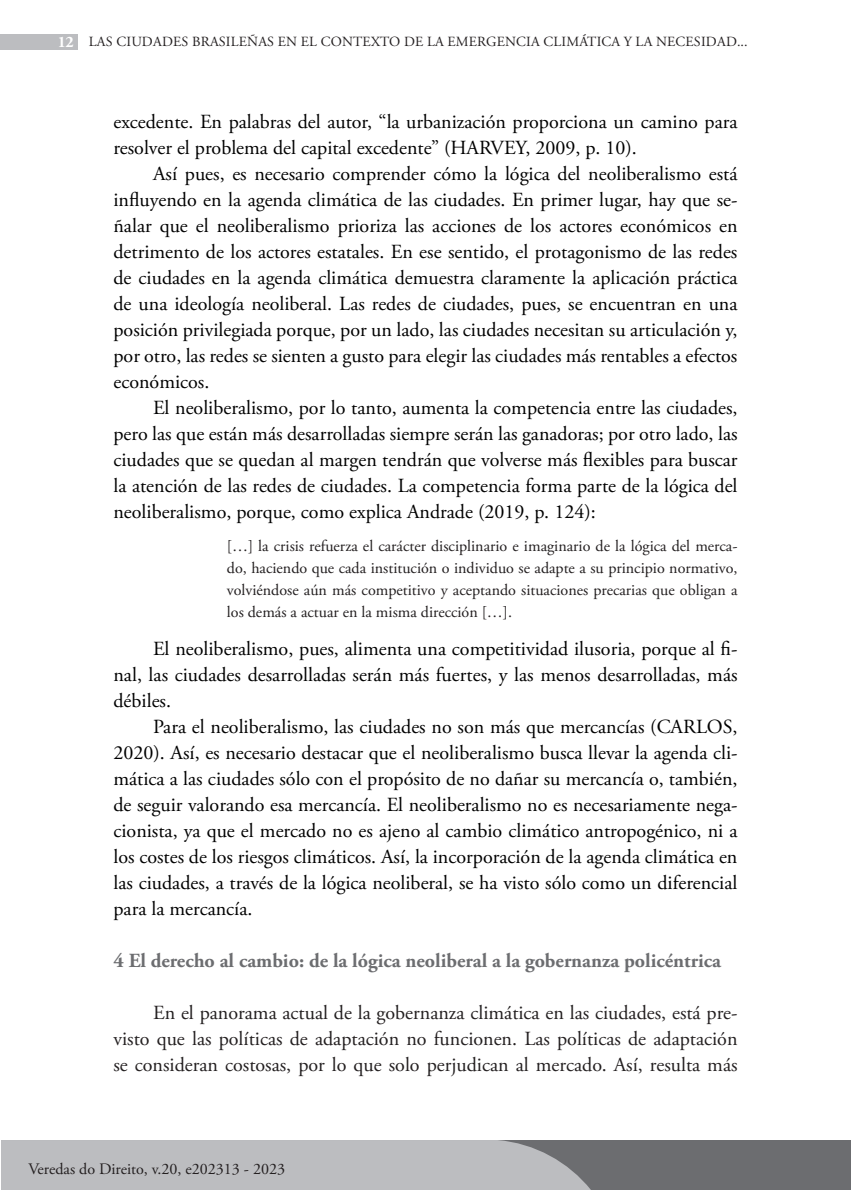
<style>
.page{position:relative;width:851px;height:1191px;background:#fff}
.page>*{position:absolute;margin:0;border:0;box-sizing:border-box;transform-origin:0 0}
.t1{font:20px/26px "Adobe Garamond Pro";color:#000001;text-align:justify}
.t2{font:20px/26px "Adobe Garamond Pro";color:#231f20;text-align:justify}
.t3{font:700 20px "Adobe Garamond Pro";color:#6c6d70}
.t4{font:16px/22px "Adobe Garamond Pro";color:#231f20;text-align:justify}
.t5{font:14px "Adobe Garamond Pro";letter-spacing:.015em;color:#231f20}
.s1{font-weight:700;font-size:16px;color:#fff}
</style>
<div class="page">
<div style="left:1px;top:1140px;width:849px;height:50px;background:#6c6d70"></div>
<div style="left:0;top:34px;width:77px;height:16px;background:#bcbdc0"></div>
<div style="left:1px;top:1140px;width:590px;height:50px;background:#bcbdc0"></div>
<p class="t5" style="left:59px;top:34px;width:690px"><span class="s1">12</span> LAS CIUDADES BRASILEÑAS EN EL CONTEXTO DE LA EMERGENCIA CLIMÁTICA Y LA NECESIDAD...</p>
<p class="t1" style="left:113px;top:109px;width:625px">excedente. En palabras del autor, “la urbanización proporciona un camino para resolver el problema del capital excedente” (HARVEY, 2009, p. 10).</p>
<p class="t1" style="left:113px;top:161px;width:625px;text-indent:40px">Así pues, es necesario comprender cómo la lógica del neoliberalismo está influyendo en la agenda climática de las ciudades. En primer lugar, hay que se&shy;ñalar que el neoliberalismo prioriza las acciones de los actores económicos en detrimento de los actores estatales. En ese sentido, el protagonismo de las redes de ciudades en la agenda climática demuestra claramente la aplicación práctica de una ideología neoliberal. Las redes de ciudades, pues, se encuentran en una posición privilegiada porque, por un lado, las ciudades necesitan su articulación y, por otro, las redes se sienten a gusto para elegir las ciudades más rentables a efectos económicos.</p>
<p class="t1" style="left:113px;top:395px;width:625px;text-indent:40px">El neoliberalismo, por lo tanto, aumenta la competencia entre las ciudades, pero las que están más desarrolladas siempre serán las ganadoras; por otro lado, las ciudades que se quedan al margen tendrán que volverse más flexibles para buscar la atención de las redes de ciudades. La competencia forma parte de la lógica del neoliberalismo, porque, como explica Andrade (2019, p. 124):</p>
<p class="t4" style="left:227px;top:536px;width:512px">[…] la crisis refuerza el carácter disciplinario e imaginario de la lógica del merca&shy;do, haciendo que cada institución o individuo se adapte a su principio normativo, volviéndose aún más competitivo y aceptando situaciones precarias que obligan a los demás a actuar en la misma dirección […].</p>
<p class="t1" style="left:113px;top:636px;width:625px;text-indent:40px">El neoliberalismo, pues, alimenta una competitividad ilusoria, porque al fi&shy;nal, las ciudades desarrolladas serán más fuertes, y las menos desarrolladas, más débiles.</p>
<p class="t1" style="left:113px;top:714px;width:625px;text-indent:40px">Para el neoliberalismo, las ciudades no son más que mercancías (CARLOS, 2020). Así, es necesario destacar que el neoliberalismo busca llevar la agenda cli&shy;mática a las ciudades sólo con el propósito de no dañar su mercancía o, también, de seguir valorando esa mercancía. El neoliberalismo no es necesariamente nega&shy;cionista, ya que el mercado no es ajeno al cambio climático antropogénico, ni a los costes de los riesgos climáticos. Así, la incorporación de la agenda climática en las ciudades, a través de la lógica neoliberal, se ha visto sólo como un diferencial para la mercancía.</p>
<p class="t3" style="left:113px;top:949px;width:609px">4 El derecho al cambio: de la lógica neoliberal a la gobernanza policéntrica</p>
<p class="t2" style="left:113px;top:1000px;width:625px;text-indent:40px">En el panorama actual de la gobernanza climática en las ciudades, está pre&shy;visto que las políticas de adaptación no funcionen. Las políticas de adaptación se consideran costosas, por lo que solo perjudican al mercado. Así, resulta más</p>
<p class="t4" style="left:28px;top:1158px;width:258px">Veredas do Direito, v.20, e202313 - 2023</p>
</div>
